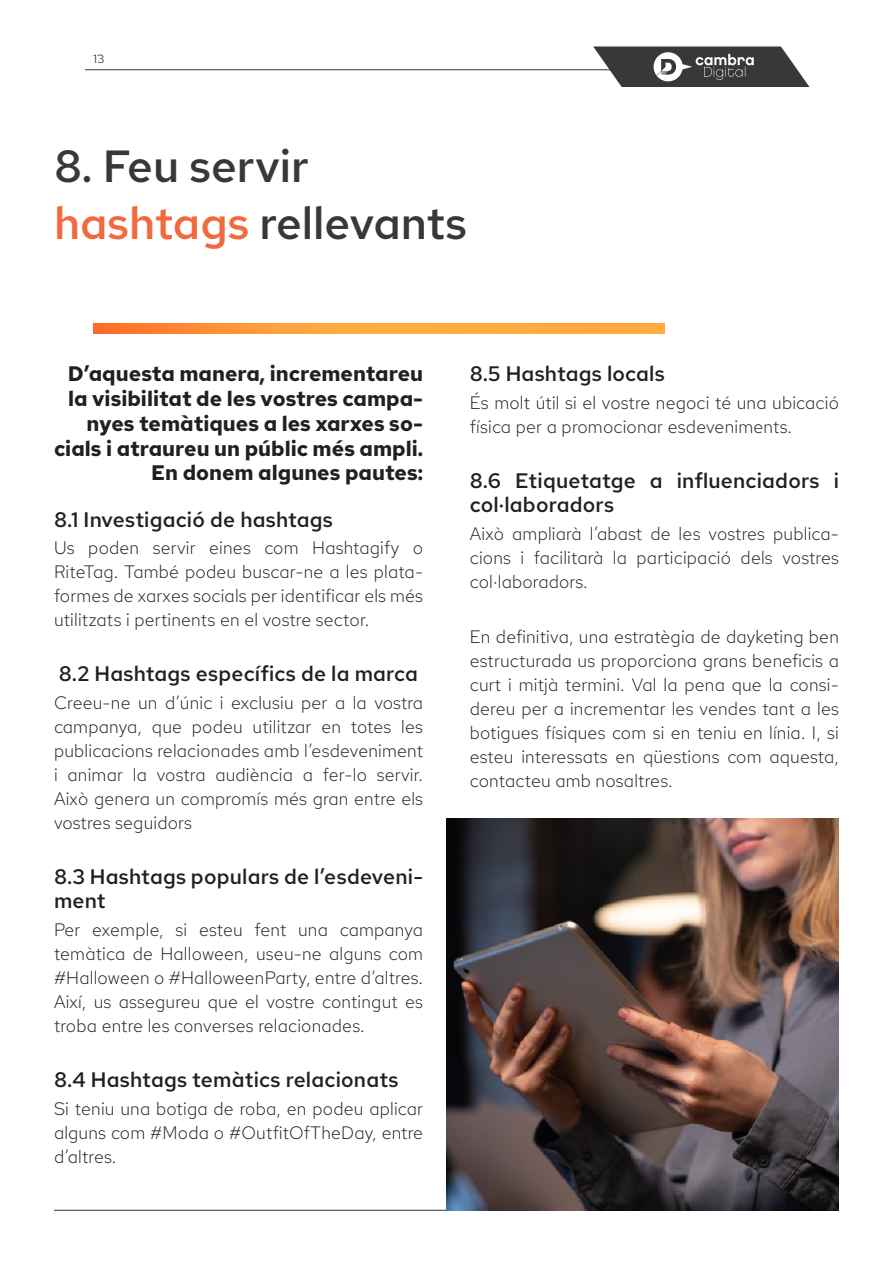
<style>
.page{position:relative;width:893px;height:1263px;background:#fff}
.page>*{position:absolute;margin:0;border:0;box-sizing:border-box;transform-origin:0 0}
.Título{font:600 45px/57px "Red Hat Text";color:#383839}
.t1{font:600 21px/24px "Red Hat Text";letter-spacing:.01em;color:#231f20}
.t2{font:700 21px/24.8px "Red Hat Text";color:#231f20;text-align:right}
.t3{font:300 18px/24px "Red Hat Text";letter-spacing:.01em;color:#231f20;text-align:justify}
.t4{font:12px "Red Hat Text";color:#383839}
.s1{color:#f2693d}
</style>
<div class="page">
<hr style="left:85px;top:69px;width:673px;height:1px;background:#383839">
<hr style="left:54px;top:1210px;width:785px;height:1px;background:#383839">
<svg style="left:593px;top:47px;width:216px;height:40px"></svg>
<img style="left:446px;top:819px;width:392px;height:391px">
<img style="left:93px;top:323px;width:571px;height:10px">
<p class="t4" style="left:93px;top:51px;width:13px">13</p>
<p class="Título" style="left:54px;top:137px;width:415px">8. Feu servir <span class="s1">hashtags</span> rellevants</p>
<p class="t2" style="left:54px;top:361px;width:371px">D’aquesta manera, incrementareu la visibilitat de les vostres campa&shy;nyes temàtiques a les xarxes so&shy;cials i atraureu un públic més ampli.<br>En donem algunes pautes:</p>
<p class="t1" style="left:54px;top:507px;width:280px">8.1 Investigació de hashtags</p>
<p class="t3" style="left:54px;top:535px;width:371px">Us poden servir eines com Hashtagify o RiteTag. També podeu buscar-ne a les plata&shy;formes de xarxes socials per identificar els més utilitzats i pertinents en el vostre sector.</p>
<p class="t1" style="left:59px;top:662px;width:360px">8.2 Hashtags específics de la marca</p>
<p class="t3" style="left:54px;top:690px;width:371px">Creeu-ne un d’únic i exclusiu per a la vostra campanya, que podeu utilitzar en totes les publicacions relacionades amb l’esdeveniment i animar la vostra audiència a fer-lo servir.<br>Això genera un compromís més gran entre els vostres seguidors</p>
<p class="t1" style="left:54px;top:864px;width:371px">8.3 Hashtags populars de l’esdeveni&shy;ment</p>
<p class="t3" style="left:54px;top:917px;width:371px">Per exemple, si esteu fent una campanya temàtica de Halloween, useu-ne alguns com #Halloween o #HalloweenParty, entre d’altres.<br>Així, us assegureu que el vostre contingut es troba entre les converses relacionades.</p>
<p class="t1" style="left:54px;top:1067px;width:346px">8.4 Hashtags temàtics relacionats</p>
<p class="t3" style="left:54px;top:1096px;width:371px">Si teniu una botiga de roba, en podeu aplicar alguns com #Moda o #OutfitOfTheDay, entre d’altres.</p>
<p class="t1" style="left:470px;top:362px;width:196px">8.5 Hashtags locals</p>
<p class="t3" style="left:470px;top:390px;width:371px">És molt útil si el vostre negoci té una ubicació física per a promocionar esdeveniments.</p>
<p class="t1" style="left:470px;top:468px;width:371px">8.6 Etiquetatge a influenciadors i col·laboradors</p>
<p class="t3" style="left:470px;top:521px;width:371px">Això ampliarà l’abast de les vostres publica&shy;cions i facilitarà la participació dels vostres col·laboradors.</p>
<p class="t3" style="left:470px;top:624px;width:371px">En definitiva, una estratègia de dayketing ben estructurada us proporciona grans beneficis a curt i mitjà termini. Val la pena que la consi&shy;dereu per a incrementar les vendes tant a les botigues físiques com si en teniu en línia. I, si esteu interessats en qüestions com aquesta, contacteu amb nosaltres.</p>
</div>
